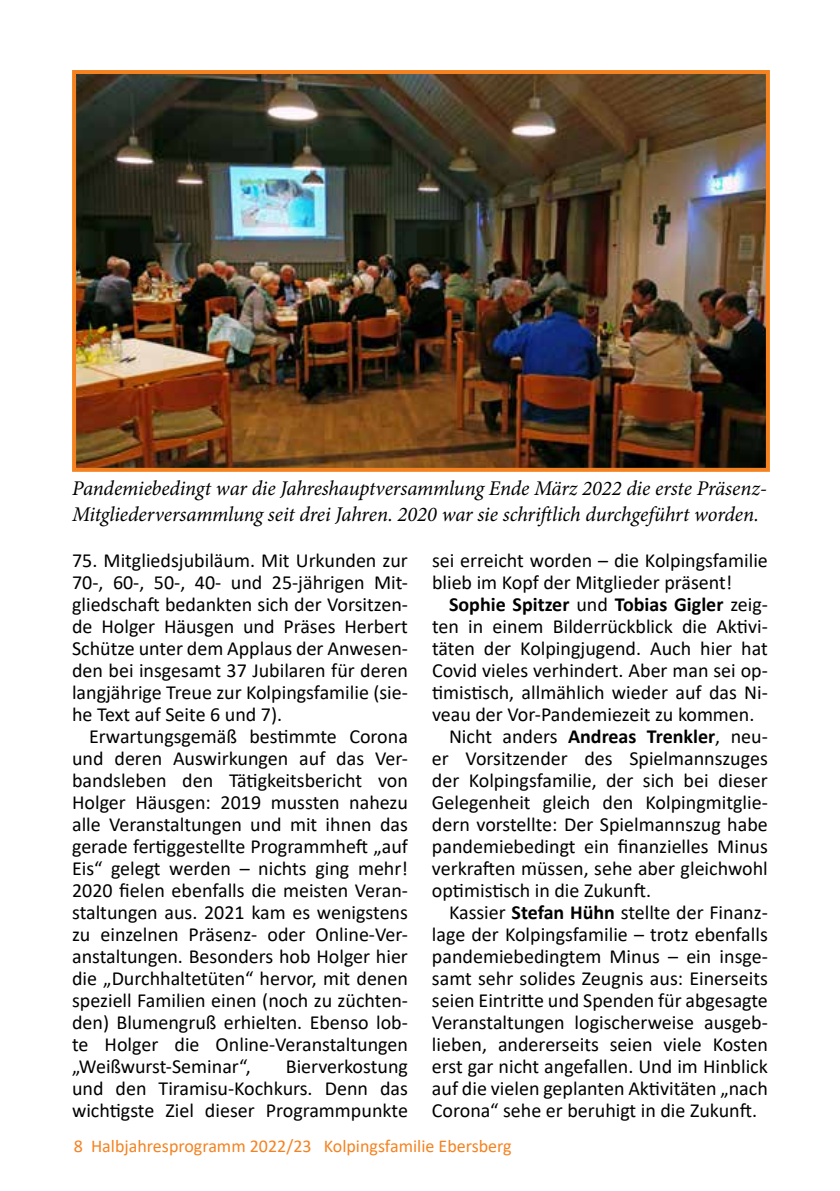
<style>
.page{position:relative;width:840px;height:1191px;background:#fff}
.page>*{position:absolute;margin:0;border:0;box-sizing:border-box;transform-origin:0 0}
.t1{font:italic 21px/25.2px "Minion Pro";letter-spacing:-.01em;color:#000}
.t2{font:20px/22px "Calibri";color:#000;text-align:justify}
.t3{font:700 20px "Calibri";color:#000}
.t4{font:18px "Calibri";color:#f58220}
.s1{font-weight:400}
.s2{font-weight:700}
</style>
<div class="page">
<img style="left:77px;top:75px;width:687px;height:392px">
<div style="left:72px;top:70px;width:697px;height:402px;border:4px solid #f58220"></div>
<p class="t1" style="left:72px;top:476px;width:696px">Pandemiebedingt war die Jahreshauptversammlung Ende März 2022 die erste Präsenz-<br>Mitgliederversammlung seit drei Jahren. 2020 war sie schriftlich durchgeführt worden.</p>
<p class="t2" style="left:432px;top:549px;width:337px">sei erreicht worden – die Kolpingsfamilie blieb im Kopf der Mitglieder präsent!</p>
<p class="t3" style="left:449px;top:590px;width:320px">Sophie Spitzer <span class="s1">und</span> Tobias Gigler <span class="s1">zeig-</span></p>
<p class="t2" style="left:432px;top:615px;width:337px">ten in einem Bilderrückblick die Aktivi-</p>
<p class="t2" style="left:432px;top:637px;width:337px">täten der Kolpingjugend. Auch hier hat</p>
<p class="t2" style="left:432px;top:659px;width:337px">Covid vieles verhindert. Aber man sei op-</p>
<p class="t2" style="left:432px;top:681px;width:337px">timistisch, allmählich wieder auf das Ni-</p>
<p class="t2" style="left:432px;top:703px;width:324px">veau der Vor-Pandemiezeit zu kommen.</p>
<p class="t2" style="left:449px;top:725px;width:320px">Nicht anders <span class="s2">Andreas Trenkler</span>, neu-</p>
<p class="t2" style="left:432px;top:747px;width:337px">er Vorsitzender des Spielmannszuges</p>
<p class="t2" style="left:432px;top:769px;width:337px">der Kolpingsfamilie, der sich bei dieser</p>
<p class="t2" style="left:432px;top:791px;width:337px">Gelegenheit gleich den Kolpingmitglie-</p>
<p class="t2" style="left:432px;top:813px;width:337px">dern vorstellte: Der Spielmannszug habe</p>
<p class="t2" style="left:432px;top:835px;width:337px">pandemiebedingt ein finanzielles Minus</p>
<p class="t2" style="left:432px;top:857px;width:337px">verkraften müssen, sehe aber gleichwohl</p>
<p class="t2" style="left:432px;top:879px;width:220px">optimistisch in die Zukunft.</p>
<p class="t2" style="left:449px;top:901px;width:320px">Kassier <span class="s2">Stefan Hühn</span> stellte der Finanz-</p>
<p class="t2" style="left:431px;top:923px;width:337px">lage der Kolpingsfamilie – trotz ebenfalls</p>
<p class="t2" style="left:431px;top:945px;width:337px">pandemiebedingtem Minus – ein insge-</p>
<p class="t2" style="left:431px;top:967px;width:337px">samt sehr solides Zeugnis aus: Einerseits</p>
<p class="t2" style="left:431px;top:989px;width:337px">seien Eintritte und Spenden für abgesagte</p>
<p class="t2" style="left:431px;top:1011px;width:337px">Veranstaltungen logischerweise ausgeb-</p>
<p class="t2" style="left:431px;top:1033px;width:337px">lieben, andererseits seien viele Kosten</p>
<p class="t2" style="left:431px;top:1055px;width:337px">erst gar nicht angefallen. Und im Hinblick</p>
<p class="t2" style="left:431px;top:1077px;width:337px">auf die vielen geplanten Aktivitäten „nach</p>
<p class="t2" style="left:431px;top:1099px;width:326px">Corona“ sehe er beruhigt in die Zukunft.</p>
<p class="t4" style="left:74px;top:1133px;width:439px">8 Halbjahresprogramm 2022/23 Kolpingsfamilie Ebersberg</p>
<p class="t2" style="left:72px;top:549px;width:337px">75. Mitgliedsjubiläum. Mit Urkunden zur 70-, 60-, 50-, 40- und 25-jährigen Mit&shy;gliedschaft bedankten sich der Vorsitzen&shy;de Holger Häusgen und Präses Herbert Schütze unter dem Applaus der Anwesen&shy;den bei insgesamt 37 Jubilaren für deren langjährige Treue zur Kolpingsfamilie (sie&shy;he Text auf Seite 6 und 7).</p>
<p class="t2" style="left:72px;top:725px;width:337px;text-indent:17px">Erwartungsgemäß bestimmte Corona und deren Auswirkungen auf das Ver&shy;bandsleben den Tätigkeitsbericht von Holger Häusgen: 2019 mussten nahezu alle Veranstaltungen und mit ihnen das gerade fertiggestellte Programmheft „auf Eis“ gelegt werden – nichts ging mehr!<br>2020 fielen ebenfalls die meisten Veran&shy;staltungen aus. 2021 kam es wenigstens zu einzelnen Präsenz- oder Online-Ver&shy;anstaltungen. Besonders hob Holger hier die „Durchhaltetüten“ hervor, mit denen speziell Familien einen (noch zu züchten&shy;den) Blumengruß erhielten. Ebenso lob&shy;te Holger die Online-Veranstaltungen „Weißwurst-Seminar“,</p>
<p class="t2" style="left:72px;top:1055px;width:337px;text-indent:213px">Bierverkostung und den Tiramisu-Kochkurs. Denn das wichtigste Ziel dieser Programmpunkte</p>
</div>
